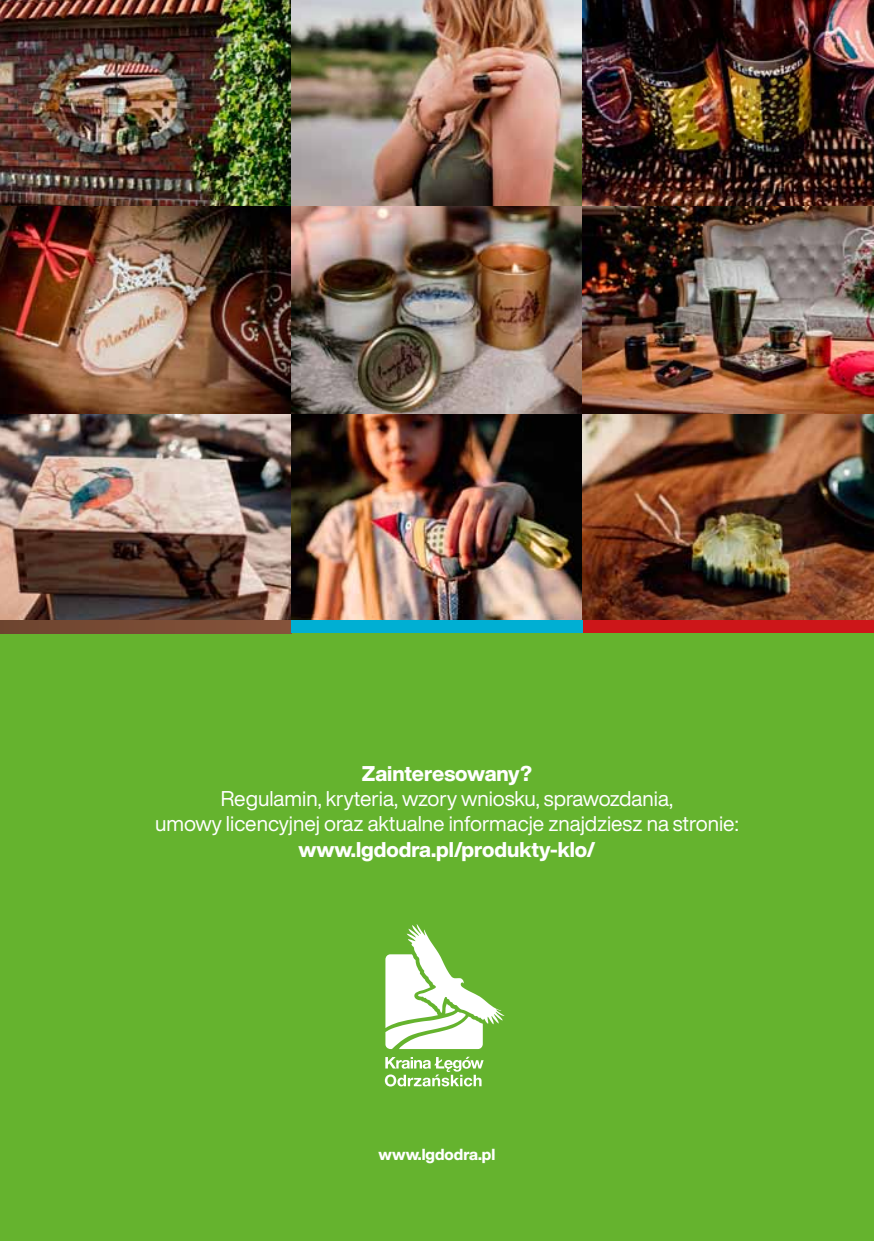
<style>
.page{position:relative;width:874px;height:1241px;background:#fff}
.page>*{position:absolute;margin:0;border:0;box-sizing:border-box;transform-origin:0 0}
.t1{font:21px/25.2px "Helvetica Now Display";color:#fff;text-align:center}
.t2{font:800 21px "Helvetica Now Display";color:#fff}
.t3{font:800 15.75px "Helvetica Now Display";color:#fff}
</style>
<div class="page">
<div style="left:0;top:620px;width:873px;height:620px;background:#65b32e"></div>
<img style="left:0;top:0;width:873px;height:620px">
<div style="left:0;top:620px;width:291px;height:13px;background:#794c35"></div>
<div style="left:582px;top:620px;width:291px;height:13px;background:#cd1619"></div>
<div style="left:291px;top:620px;width:291px;height:13px;background:#00afd3"></div>
<svg style="left:384px;top:1056px;width:99px;height:30px"></svg>
<svg style="left:385px;top:924px;width:119px;height:124px"></svg>
<p class="t2" style="left:362px;top:758px;width:171px">Zainteresowany?</p>
<p class="t1" style="left:155px;top:785px;width:584px">Regulamin, kryteria, wzory wniosku, sprawozdania,<br>umowy licencyjnej oraz aktualne informacje znajdziesz na stronie:</p>
<p class="t2" style="left:298px;top:834px;width:298px">www.lgdodra.pl/produkty-klo/</p>
<p class="t3" style="left:378px;top:1143px;width:118px">www.lgdodra.pl</p>
</div>
